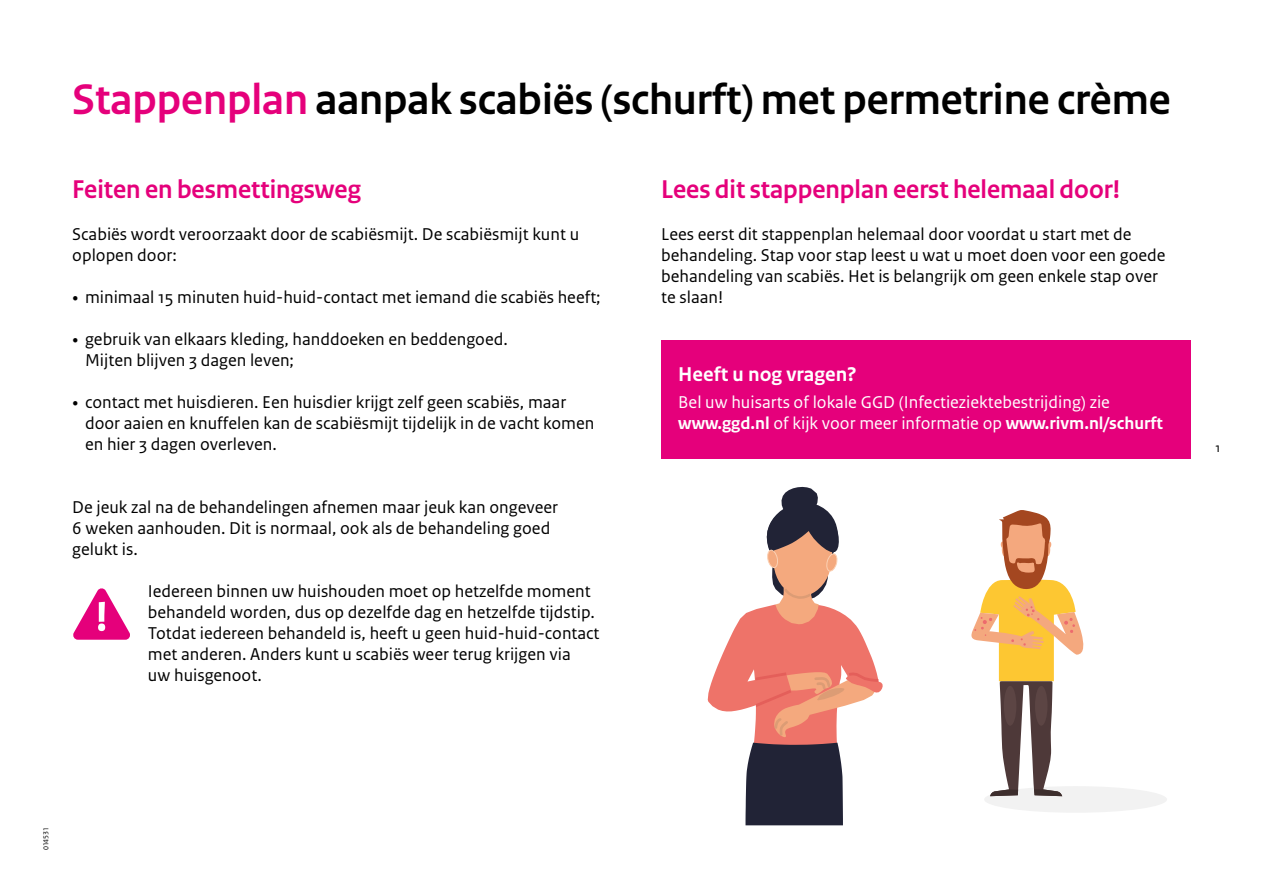
<style>
.page{position:relative;width:1263px;height:893px;background:#fff}
.page>*{position:absolute;margin:0;border:0;box-sizing:border-box;transform-origin:0 0}
.t1{font:700 45px "Rijksoverheid Sans Heading";color:#000}
.t2{font:700 27px "Rijksoverheid Sans Heading";color:#e5007b}
.t3{font:700 21px "Rijksoverheid Sans Text";color:#fff}
.t4{font:18px/21px "Rijksoverheid Sans Text";color:#000}
.t5{font:18px/21px "Rijksoverheid Sans Text";color:#fff}
.t6{font:13.5px "Rijksoverheid Sans Text TT";color:#000}
.t7{font:7.5px "Rijksoverheid Sans Text";color:#000}
.s1{color:#e5007b}
.s2{font-family:"Rijksoverheid Serif"}
.s3{font-weight:700}
</style>
<div class="page">
<div style="left:661px;top:341px;width:530px;height:76px;background:#e5007b"></div>
<div style="left:661px;top:368px;width:530px;height:90px;background:#e5007b"></div>
<svg style="left:73px;top:588px;width:57px;height:52px"></svg>
<svg style="left:708px;top:487px;width:175px;height:338px"></svg>
<div style="left:984px;top:786px;width:183px;height:27px;background:#f2f2f2;border-radius:50%"></div>
<svg style="left:971px;top:510px;width:113px;height:286px"></svg>
<h1 class="t1" style="left:72px;top:74px;width:1100px"><span class="s1">Stappenplan</span> aanpak scabiës (schurft) met permetrine crème</h1>
<h2 class="t2" style="left:72px;top:174px;width:290px">Feiten en besmettingsweg</h2>
<p class="t4" style="left:72px;top:224px;width:508px">Scabiës wordt veroorzaakt door de scabiësmijt. De scabiësmijt kunt u oplopen door:</p>
<p class="t4" style="left:72px;top:287px;width:530px"><span class="s2">•</span> minimaal 15 minuten huid-huid-contact met iemand die scabiës heeft;</p>
<p class="t4" style="left:85px;top:329px;width:424px;text-indent:-13px"><span class="s2">•</span> gebruik van elkaars kleding, handdoeken en beddengoed.<br>Mijten blijven 3 dagen leven;</p>
<p class="t4" style="left:85px;top:392px;width:511px;text-indent:-13px"><span class="s2">•</span> contact met huisdieren. Een huisdier krijgt zelf geen scabiës, maar door aaien en knuffelen kan de scabiësmijt tijdelijk in de vacht komen en hier 3 dagen overleven.</p>
<p class="t4" style="left:72px;top:497px;width:487px">De jeuk zal na de behandelingen afnemen maar jeuk kan ongeveer<br>6 weken aanhouden. Dit is normaal, ook als de behandeling goed gelukt is.</p>
<p class="t4" style="left:148px;top:581px;width:453px">Iedereen binnen uw huishouden moet op hetzelfde moment behandeld worden, dus op dezelfde dag en hetzelfde tijdstip.<br>Totdat iedereen behandeld is, heeft u geen huid-huid-contact met anderen. Anders kunt u scabiës weer terug krijgen via<br>uw huisgenoot.</p>
<h2 class="t2" style="left:661px;top:174px;width:460px">Lees dit stappenplan eerst helemaal door!</h2>
<p class="t4" style="left:661px;top:224px;width:506px">Lees eerst dit stappenplan helemaal door voordat u start met de behandeling. Stap voor stap leest u wat u moet doen voor een goede behandeling van scabiës. Het is belangrijk om geen enkele stap over te slaan!</p>
<p class="t3" style="left:678px;top:363px;width:180px">Heeft u nog vragen?</p>
<p class="t5" style="left:678px;top:392px;width:486px">Bel uw huisarts of lokale GGD (Infectieziektebestrijding) zie <span class="s3">www.ggd.nl</span> of kijk voor meer informatie op <span class="s3">www.rivm.nl/schurft</span></p>
<p class="t6" style="left:1215px;top:441px;width:6px">1</p>
<p class="t7" style="left:42px;top:850px;width:25px;rotate:-90deg">014531</p>
</div>
